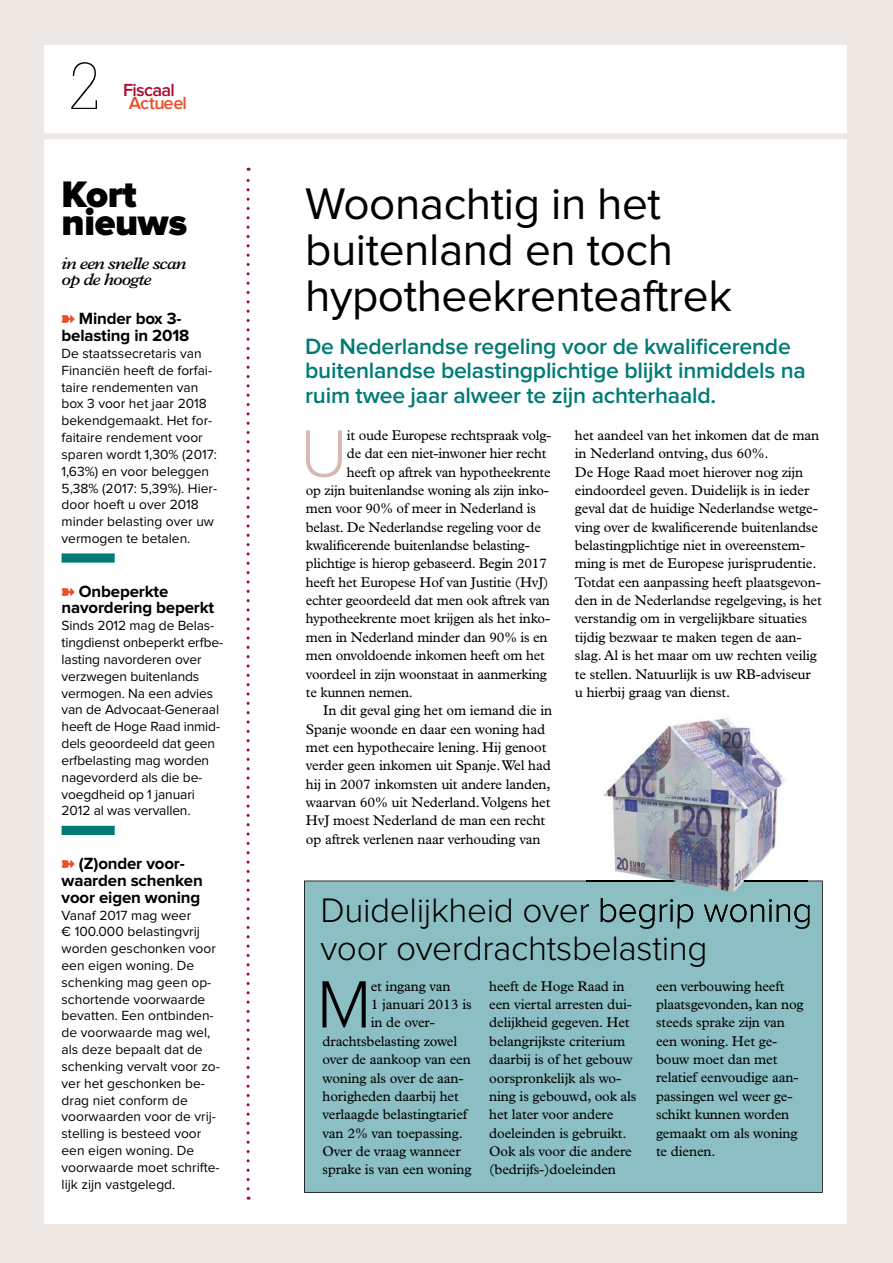
<style>
.page{position:relative;width:893px;height:1263px;background:#eee8e4}
.page>*{position:absolute;margin:0;border:0;box-sizing:border-box;transform-origin:0 0}
.t1{font:300 69.15px "Proxima Nova";color:#000}
.t2{font:300 69.15px "Proxima Nova";color:#d6baae}
.t3{font:100 64.2px "Glypha LT Std";color:#000}
.t4{font:45.9px/45.9px "Proxima Nova";letter-spacing:-.01em;color:#000}
.t5{font:900 38.25px/27.6px "Proxima Nova";letter-spacing:-.01em;color:#000}
.t6{font:300 35.25px/38.2px "Proxima Nova";letter-spacing:-.01em;color:#000}
.t7{font:600 22.95px/24.5px "Proxima Nova";letter-spacing:-.01em;color:#007b76}
.t8{font:600 18.15px "Proxima Nova";letter-spacing:-.04em;color:#aa0a2f}
.t9{font:600 18.15px "Proxima Nova";letter-spacing:-.035em;color:#e94f2d}
.t10{font:700 16.8px/16.8px "Proxima Nova";letter-spacing:-.01em;color:#000;text-align:center}
.t11{font:italic 600 16.8px/16.8px "Plantin Std";letter-spacing:-.05em;color:#000}
.t12{font:14.1px/18.3px "Plantin Std";letter-spacing:-.01em;color:#000}
.t13{font:13.8px/16.8px "Proxima Nova";color:#000}
</style>
<div class="page">
<div style="left:44px;top:45px;width:803px;height:1178px;background:#fff"></div>
<div style="left:0;top:133px;width:893px;height:6px;background:#eee8e4"></div>
<svg style="left:247px;top:168px;width:3px;height:1021px"></svg>
<div style="left:62px;top:553px;width:53px;height:10px;background:#007b76"></div>
<div style="left:62px;top:826px;width:53px;height:9px;background:#007b76"></div>
<div style="left:304px;top:880px;width:519px;height:313px;background:#8bbfc3"></div>
<img style="left:603px;top:718px;width:183px;height:162px">
<img style="left:586px;top:880px;width:222px;height:18px">
<img style="left:586px;top:898px;width:89px;height:22px">
<img style="left:675px;top:898px;width:133px;height:22px">
<h2 class="t3" style="left:68px;top:49px;width:34px">2</h2>
<p class="t8" style="left:123px;top:81px;width:53px">Fiscaal</p>
<p class="t9" style="left:129px;top:95px;width:60px">Actueel</p>
<h3 class="t5" style="left:62px;top:182px;width:127px">Kort nieuws</h3>
<p class="t11" style="left:62px;top:255px;width:126px">in een snelle scan op de hoogte</p>
<p class="t10" style="left:62px;top:311px;width:129px">Minder box 3- belasting in 2018</p>
<p class="t13" style="left:62px;top:345px;width:157px">De staatssecretaris van<br>Financiën heeft de forfai&shy;taire rendementen van box 3 voor het jaar 2018 bekendgemaakt. Het for&shy;faitaire rendement voor sparen wordt 1,30% (2017:<br>1,63%) en voor beleggen<br>5,38% (2017: 5,39%). Hier&shy;door hoeft u over 2018 minder belasting over uw vermogen te betalen.</p>
<p class="t10" style="left:62px;top:583px;width:154px;text-align:left;text-indent:17px">Onbeperkte navordering beperkt</p>
<p class="t13" style="left:62px;top:618px;width:163px">Sinds 2012 mag de Belas&shy;tingdienst onbeperkt erfbe&shy;lasting navorderen over verzwegen buitenlands vermogen. Na een advies van de Advocaat-Generaal heeft de Hoge Raad inmid&shy;dels geoordeeld dat geen erfbelasting mag worden nagevorderd als die be&shy;voegdheid op 1 januari<br>2012 al was vervallen.</p>
<h3 class="t4" style="left:305px;top:183px;width:428px">Woonachtig in het buitenland en toch hypotheekrenteaftrek</h3>
<h3 class="t7" style="left:305px;top:335px;width:502px">De Nederlandse regeling voor de kwalificerende buitenlandse belastingplichtige blijkt inmiddels na ruim twee jaar alweer te zijn achterhaald.</h3>
<h1 class="t2" style="left:300px;top:422px;width:49px">U</h1>
<p class="t12" style="left:347px;top:426px;width:206px">it oude Europese rechtspraak volg-</p>
<p class="t12" style="left:575px;top:426px;width:248px">het aandeel van het inkomen dat de man in Nederland ontving, dus 60%.<br>De Hoge Raad moet hierover nog zijn eindoordeel geven. Duidelijk is in ieder geval dat de huidige Nederlandse wetge&shy;ving over de kwalificerende buitenlandse belastingplichtige niet in overeenstem&shy;ming is met de Europese jurisprudentie.<br>Totdat een aanpassing heeft plaatsgevon&shy;den in de Nederlandse regelgeving, is het verstandig om in vergelijkbare situaties tijdig bezwaar te maken tegen de aan&shy;slag. Al is het maar om uw rechten veilig te stellen. Natuurlijk is uw RB-adviseur u hierbij graag van dienst.</p>
<p class="t12" style="left:347px;top:444px;width:201px">de dat een niet-inwoner hier recht</p>
<p class="t12" style="left:347px;top:463px;width:205px">heeft op aftrek van hypotheekrente</p>
<p class="t12" style="left:306px;top:481px;width:244px">op zijn buitenlandse woning als zijn inko-</p>
<p class="t12" style="left:306px;top:499px;width:232px">men voor 90% of meer in Nederland is</p>
<p class="t12" style="left:306px;top:518px;width:237px">belast. De Nederlandse regeling voor de</p>
<p class="t12" style="left:306px;top:536px;width:225px">kwalificerende buitenlandse belasting-</p>
<p class="t12" style="left:306px;top:555px;width:243px">plichtige is hierop gebaseerd. Begin 2017</p>
<p class="t12" style="left:306px;top:573px;width:244px">heeft het Europese Hof van Justitie (HvJ)</p>
<p class="t12" style="left:306px;top:591px;width:245px">echter geoordeeld dat men ook aftrek van</p>
<p class="t12" style="left:306px;top:610px;width:246px">hypotheekrente moet krijgen als het inko-</p>
<p class="t12" style="left:306px;top:628px;width:243px">men in Nederland minder dan 90% is en</p>
<p class="t12" style="left:306px;top:646px;width:240px">men onvoldoende inkomen heeft om het</p>
<p class="t12" style="left:306px;top:665px;width:243px">voordeel in zijn woonstaat in aanmerking</p>
<p class="t12" style="left:306px;top:683px;width:109px">te kunnen nemen.</p>
<p class="t12" style="left:323px;top:701px;width:231px">In dit geval ging het om iemand die in</p>
<p class="t12" style="left:306px;top:720px;width:241px">Spanje woonde en daar een woning had</p>
<p class="t12" style="left:306px;top:738px;width:242px">met een hypothecaire lening. Hij genoot</p>
<p class="t12" style="left:306px;top:757px;width:246px">verder geen inkomen uit Spanje. Wel had</p>
<p class="t12" style="left:306px;top:775px;width:246px">hij in 2007 inkomsten uit andere landen,</p>
<p class="t12" style="left:306px;top:793px;width:246px">waarvan 60% uit Nederland. Volgens het</p>
<p class="t12" style="left:306px;top:812px;width:241px">HvJ moest Nederland de man een recht</p>
<p class="t12" style="left:306px;top:830px;width:236px">op aftrek verlenen naar verhouding van</p>
<p class="t10" style="left:62px;top:856px;width:143px">(Z)onder voor&shy;waarden schenken voor eigen woning</p>
<p class="t13" style="left:62px;top:907px;width:160px">Vanaf 2017 mag weer<br>€ 100.000 belastingvrij worden geschonken voor een eigen woning. De schenking mag geen op&shy;schortende voorwaarde bevatten. Een ontbinden&shy;de voorwaarde mag wel, als deze bepaalt dat de schenking vervalt voor zo&shy;ver het geschonken be&shy;drag niet conform de voorwaarden voor de vrij&shy;stelling is besteed voor een eigen woning. De voorwaarde moet schrifte&shy;lijk zijn vastgelegd.</p>
<h3 class="t6" style="left:320px;top:892px;width:494px">Duidelijkheid over begrip woning voor overdrachtsbelasting</h3>
<p class="t12" style="left:489px;top:977px;width:149px">heeft de Hoge Raad in een viertal arresten dui&shy;delijkheid gegeven. Het belangrijkste criterium daarbij is of het gebouw oorspronkelijk als wo&shy;ning is gebouwd, ook als het later voor andere doeleinden is gebruikt.<br>Ook als voor die andere (bedrijfs-)doeleinden</p>
<p class="t12" style="left:656px;top:977px;width:149px">een verbouwing heeft plaatsgevonden, kan nog steeds sprake zijn van een woning. Het ge&shy;bouw moet dan met relatief eenvoudige aan&shy;passingen wel weer ge&shy;schikt kunnen worden gemaakt om als woning te dienen.</p>
<h1 class="t1" style="left:317px;top:973px;width:56px">M</h1>
<p class="t12" style="left:371px;top:977px;width:81px">et ingang van</p>
<p class="t12" style="left:371px;top:995px;width:102px">1 januari 2013 is</p>
<p class="t12" style="left:371px;top:1014px;width:66px">in de over-</p>
<p class="t12" style="left:323px;top:1032px;width:136px">drachtsbelasting zowel</p>
<p class="t12" style="left:323px;top:1050px;width:150px">over de aankoop van een</p>
<p class="t12" style="left:323px;top:1069px;width:143px">woning als over de aan-</p>
<p class="t12" style="left:323px;top:1087px;width:138px">horigheden daarbij het</p>
<p class="t12" style="left:323px;top:1105px;width:146px">verlaagde belastingtarief</p>
<p class="t12" style="left:323px;top:1124px;width:142px">van 2% van toepassing.</p>
<p class="t12" style="left:323px;top:1142px;width:140px">Over de vraag wanneer</p>
<p class="t12" style="left:323px;top:1160px;width:151px">sprake is van een woning</p>
</div>
